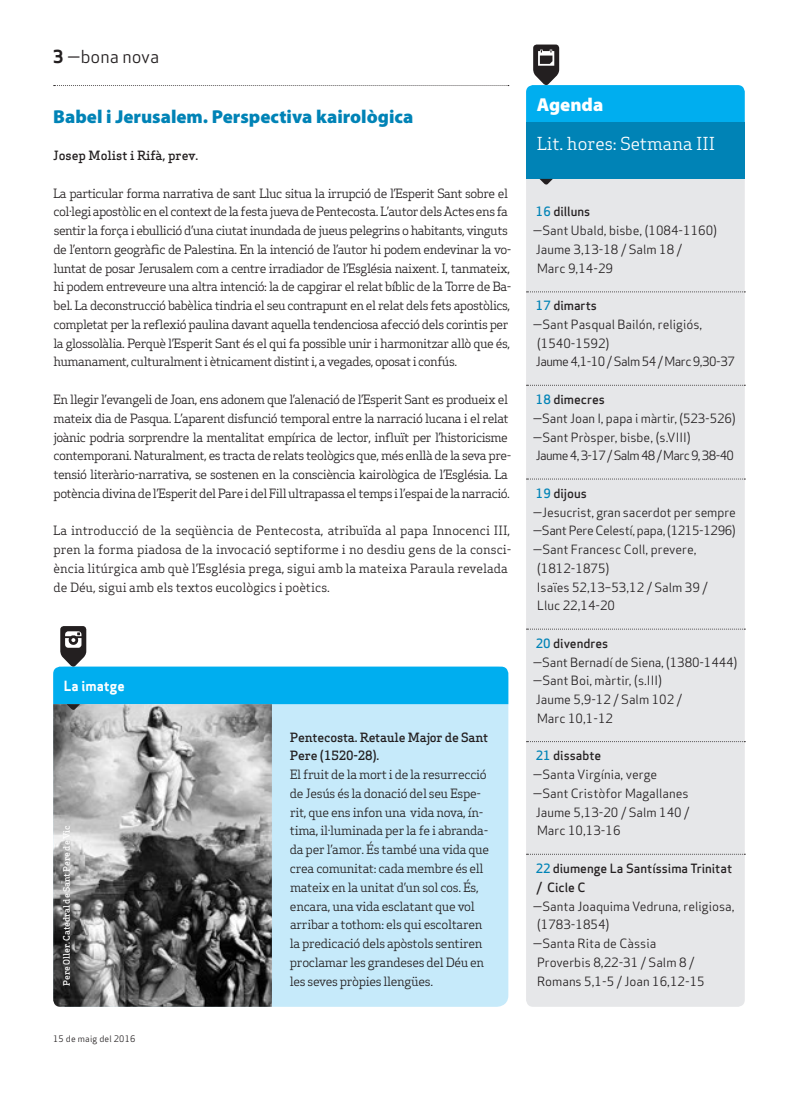
<style>
.page{position:relative;width:798px;height:1099px;background:#fff}
.page>*{position:absolute;margin:0;border:0;box-sizing:border-box;transform-origin:0 0}
.Titular_Petit{font:900 18.75px "Myriad Pro";color:#0083b6}
.Titular_Secció{font:900 18.75px "Myriad Pro";color:#fff}
.Subtitol_Secció{font:17.5px "Apex Serif";color:#fff}
.Capçalera{font:17.5px "Apex Sans Book T";color:#231f20}
.Titular_Secció_Petit{font:13.75px "Apex Sans Bold T";color:#fff}
.Text_General{font:12.5px/18.8px "Apex Serif";letter-spacing:-.04em;color:#231f20}
.Text_General-2{font:12.5px/18.8px "Apex Sans Book T";color:#231f20}
.Text_General-3{font:12.5px/18.8px "Apex Serif";color:#231f20}
.Text_General-4{font:12.5px/18.8px "Apex Sans Medium T";color:#231f20}
.Text_General-5{font:500 12.5px/18.8px "Apex Serif";letter-spacing:-.015em;color:#231f20}
.Text_General-6{font:12.5px "Apex Sans Book T";letter-spacing:-.03em;color:#231f20}
.Text_General-7{font:12.5px "Apex Sans Book T";letter-spacing:-.04em;color:#231f20}
.Text_General-8{font:12.5px "Apex Sans Book T";letter-spacing:-.05em;color:#231f20}
.Autors{font:500 12.5px "Apex Serif";color:#231f20}
.Peus_fotos{font:500 8.75px "Apex Serif";letter-spacing:-.015em;color:#fff}
.Data_Peu{font:8.75px "Apex Sans Book T";letter-spacing:.02em;color:#231f20}
.s1{font-family:"Apex Sans Bold T"}
.s2{color:#0083b6}
</style>
<div class="page">
<div style="left:526px;top:179px;width:218px;height:827px;background:#e6e7e9"></div>
<svg style="left:526px;top:291px;width:219px;height:1px"></svg>
<svg style="left:526px;top:478px;width:219px;height:1px"></svg>
<svg style="left:526px;top:628px;width:219px;height:1px"></svg>
<svg style="left:526px;top:385px;width:219px;height:1px"></svg>
<svg style="left:526px;top:741px;width:219px;height:1px"></svg>
<svg style="left:526px;top:853px;width:219px;height:1px"></svg>
<svg style="left:54px;top:85px;width:454px;height:1px"></svg>
<div style="left:526px;top:123px;width:218px;height:56px;background:#0083b6"></div>
<svg style="left:526px;top:45px;width:218px;height:78px"></svg>
<svg style="left:539px;top:179px;width:13px;height:6px"></svg>
<div style="left:53px;top:666px;width:455px;height:340px;background:#c6eafa;border-radius:11px"></div>
<img style="left:53px;top:710px;width:219px;height:296px">
<svg style="left:53px;top:626px;width:455px;height:84px"></svg>
<p class="Capçalera" style="left:53px;top:46px;width:107px"><span class="s1">3</span> —bona nova</p>
<p class="Titular_Petit" style="left:53px;top:104px;width:361px">Babel i Jerusalem. Perspectiva kairològica</p>
<p class="Autors" style="left:53px;top:148px;width:146px">Josep Molist i Rifà, prev.</p>
<p class="Text_General" style="left:53px;top:183px;width:459px">La particular forma narrativa de sant Lluc situa la irrupció de l’Esperit Sant sobre el col·legi apostòlic en el context de la festa jueva de Pentecosta. L’autor dels Actes ens fa sentir la força i ebullició d’una ciutat inundada de jueus pelegrins o habitants, vinguts de l’entorn geogràfic de Palestina. En la intenció de l’autor hi podem endevinar la vo&shy;luntat de posar Jerusalem com a centre irradiador de l’Església naixent. I, tanmateix, hi podem entreveure una altra intenció: la de capgirar el relat bíblic de la Torre de Ba&shy;bel. La deconstrucció babèlica tindria el seu contrapunt en el relat dels fets apostòlics, completat per la reflexió paulina davant aquella tendenciosa afecció dels corintis per la glossolàlia. Perquè l’Esperit Sant és el qui fa possible unir i harmonitzar allò que és, humanament, culturalment i ètnicament distint i, a vegades, oposat i confús.</p>
<p class="Text_General" style="left:53px;top:390px;width:459px">En llegir l’evangeli de Joan, ens adonem que l’alenació de l’Esperit Sant es produeix el mateix dia de Pasqua. L’aparent disfunció temporal entre la narració lucana i el relat joànic podria sorprendre la mentalitat empírica de lector, influït per l’historicisme contemporani. Naturalment, es tracta de relats teològics que, més enllà de la seva pre&shy;tensió literàrio-narrativa, se sostenen en la consciència kairològica de l’Església. La potència divina de l’Esperit del Pare i del Fill ultrapassa el temps i l’espai de la narració.</p>
<p class="Text_General-3" style="left:53px;top:521px;width:459px">La introducció de la seqüència de Pentecosta, atribuïda al papa Innocenci III, pren la forma piadosa de la invocació septiforme i no desdiu gens de la consci&shy;ència litúrgica amb què l’Església prega, sigui amb la mateixa Paraula revelada de Déu, sigui amb els textos eucològics i poètics.</p>
<p class="Titular_Secció_Petit" style="left:64px;top:677px;width:62px">La imatge</p>
<p class="Peus_fotos" style="left:61px;top:985px;width:162px;rotate:-90deg">Pere Oller. Catedral de Sant Pere de Vic</p>
<p class="Data_Peu" style="left:53px;top:1032px;width:84px">15 de maig del 2016</p>
<p class="Text_General-5" style="left:290px;top:727px;width:200px">Pentecosta. Retaule Major de Sant<br>Pere (1520-28).</p>
<p class="Text_General" style="left:289px;top:765px;width:201px">El fruit de la mort i de la resurrecció de Jesús és la donació del seu Espe&shy;rit, que ens infon una vida nova, ín&shy;tima, il·luminada per la fe i abranda&shy;da per l’amor. És també una vida que crea comunitat: cada membre és ell mateix en la unitat d’un sol cos. És, encara, una vida esclatant que vol arribar a tothom: els qui escoltaren la predicació dels apòstols sentiren proclamar les grandeses del Déu en</p>
<p class="Text_General" style="left:290px;top:971px;width:145px">les seves pròpies llengües.</p>
<p class="Titular_Secció" style="left:536px;top:92px;width:68px">Agenda</p>
<p class="Subtitol_Secció" style="left:536px;top:133px;width:180px">Lit. hores: Setmana III</p>
<p class="Text_General-4" style="left:535px;top:202px;width:56px"><span class="s2">16</span> dilluns</p>
<p class="Text_General-2" style="left:532px;top:221px;width:186px">—Sant Ubald, bisbe, (1084-1160)</p>
<p class="Text_General-2" style="left:535px;top:240px;width:148px">Jaume 3,13-18 / Salm 18 /</p>
<p class="Text_General-2" style="left:537px;top:258px;width:77px">Marc 9,14-29</p>
<p class="Text_General-4" style="left:535px;top:296px;width:62px"><span class="s2">17</span> dimarts</p>
<p class="Text_General-2" style="left:537px;top:315px;width:167px;text-indent:-4px">—Sant Pasqual Bailón, religiós, (1540-1592)</p>
<p class="Text_General-7" style="left:535px;top:354px;width:200px">Jaume 4,1-10 / Salm 54 / Marc 9,30-37</p>
<p class="Text_General-4" style="left:535px;top:390px;width:70px"><span class="s2">18</span> dimecres</p>
<p class="Text_General-2" style="left:532px;top:408px;width:204px">—Sant Joan I, papa i màrtir, (523-526)</p>
<p class="Text_General-2" style="left:532px;top:427px;width:159px">—Sant Pròsper, bisbe, (s.VIII)</p>
<p class="Text_General-8" style="left:535px;top:447px;width:200px">Jaume 4, 3-17 / Salm 48 / Marc 9, 38-40</p>
<p class="Text_General-4" style="left:535px;top:483px;width:52px"><span class="s2">19</span> dijous</p>
<p class="Text_General-2" style="left:532px;top:502px;width:204px">—Jesucrist, gran sacerdot per sempre</p>
<p class="Text_General-6" style="left:532px;top:522px;width:204px">—Sant Pere Celestí, papa, (1215-1296)</p>
<p class="Text_General-2" style="left:532px;top:540px;width:165px">—Sant Francesc Coll, prevere,</p>
<p class="Text_General-2" style="left:537px;top:558px;width:74px">(1812-1875)</p>
<p class="Text_General-2" style="left:536px;top:577px;width:172px">Isaïes 52,13−53,12 / Salm 39 /</p>
<p class="Text_General-2" style="left:537px;top:596px;width:79px">Lluc 22,14-20</p>
<p class="Text_General-4" style="left:535px;top:633px;width:74px"><span class="s2">20</span> divendres</p>
<p class="Text_General-2" style="left:532px;top:652px;width:206px">—Sant Bernadí de Siena, (1380-1444)</p>
<p class="Text_General-2" style="left:532px;top:671px;width:131px">—Sant Boi, màrtir, (s.III)</p>
<p class="Text_General-2" style="left:535px;top:690px;width:148px">Jaume 5,9-12 / Salm 102 /</p>
<p class="Text_General-2" style="left:537px;top:708px;width:77px">Marc 10,1-12</p>
<p class="Text_General-4" style="left:535px;top:746px;width:67px"><span class="s2">21</span> dissabte</p>
<p class="Text_General-2" style="left:532px;top:765px;width:126px">—Santa Virgínia, verge</p>
<p class="Text_General-2" style="left:532px;top:783px;width:157px">—Sant Cristòfor Magallanes</p>
<p class="Text_General-2" style="left:535px;top:802px;width:155px">Jaume 5,13-20 / Salm 140 /</p>
<p class="Text_General-2" style="left:537px;top:821px;width:85px">Marc 10,13-16</p>
<p class="Text_General-4" style="left:535px;top:858px;width:198px"><span class="s2">22</span> diumenge La Santíssima Trinitat / Cicle C</p>
<p class="Text_General-2" style="left:537px;top:896px;width:199px;text-indent:-4px">—Santa Joaquima Vedruna, religiosa, (1783-1854)</p>
<p class="Text_General-2" style="left:532px;top:933px;width:125px">—Santa Rita de Càssia</p>
<p class="Text_General-2" style="left:537px;top:952px;width:159px">Proverbis 8,22-31 / Salm 8 /</p>
<p class="Text_General-2" style="left:537px;top:971px;width:169px">Romans 5,1-5 / Joan 16,12-15</p>
</div>
